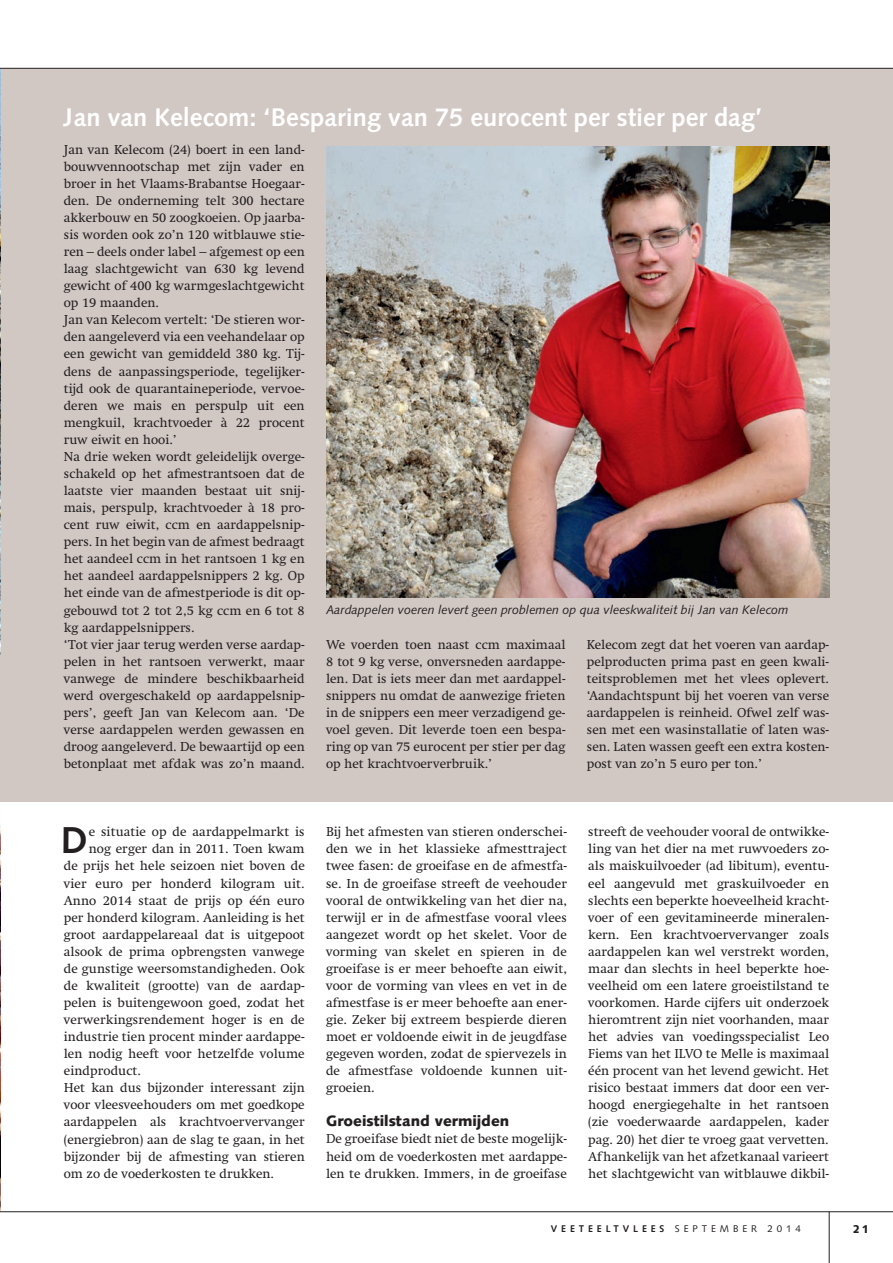
<style>
.page{position:relative;width:893px;height:1263px;background:#fff}
.page>*{position:absolute;margin:0;border:0;box-sizing:border-box;transform-origin:0 0}
.t1{font:700 37.35px "Syntax LT Pro";color:#231f20}
.t2{font:700 25.5px "Syntax LT Pro";color:#fff}
.t3{font:900 15px "Syntax LT Pro";color:#231f20}
.t4{font:13.2px/17.1px "Swift LT Pro";color:#231f20;text-align:justify}
.t5{font:italic 12.45px "Syntax LT Pro";color:#231f20}
.t6{font:900 11.25px "Syntax LT Pro";color:#231f20}
.t7{font:700 9.75px "Syntax LT Pro";letter-spacing:.4em;color:#231f20}
.s1{font-weight:400}
</style>
<div class="page">
<div style="left:0;top:68px;width:893px;height:734px;background:#d1c8c4"></div>
<img style="left:326px;top:147px;width:503px;height:450px">
<img style="left:0;top:69px;width:1px;height:586px">
<img style="left:0;top:826px;width:1px;height:385px">
<svg style="left:0;top:67px;width:893px;height:2px;background:#8c8a8a"></svg>
<svg style="left:0;top:1211px;width:893px;height:52px"></svg>
<hr style="left:829px;top:1212px;width:1px;height:51px;background:#231f20">
<p class="t2" style="left:64px;top:102px;width:700px">Jan van Kelecom: ‘Besparing van 75 eurocent per stier per dag’</p>
<p class="t4" style="left:64px;top:141px;width:242px;text-align:left">Jan van Kelecom (24) boert in een land&shy;bouwvennootschap met zĳn vader en broer in het Vlaams-Brabantse Hoegaar&shy;den. De onderneming telt 300 hectare akkerbouw en 50 zoogkoeien. Op jaarba&shy;sis worden ook zo’n 120 witblauwe stie&shy;ren – deels onder label – afgemest op een laag slachtgewicht van 630 kg levend gewicht of 400 kg warmgeslachtgewicht op 19 maanden.<br>Jan van Kelecom vertelt: ‘De stieren wor&shy;den aangeleverd via een veehandelaar op een gewicht van gemiddeld 380 kg. Tĳ&shy;dens de aanpassingsperiode, tegelĳker&shy;tĳd ook de quarantaineperiode, vervoe&shy;deren we mais en perspulp uit een mengkuil, krachtvoeder à 22 procent ruw eiwit en hooi.’<br>Na drie weken wordt geleidelĳk overge&shy;schakeld op het afmestrantsoen dat de laatste vier maanden bestaat uit snĳ&shy;mais, perspulp, krachtvoeder à 18 pro&shy;cent ruw eiwit, ccm en aardappelsnip&shy;pers. In het begin van de afmest bedraagt het aandeel ccm in het rantsoen 1 kg en het aandeel aardappelsnippers 2 kg. Op het einde van de afmestperiode is dit op&shy;gebouwd tot 2 tot 2,5 kg ccm en 6 tot 8 kg aardappelsnippers.<br>‘Tot vier jaar terug werden verse aardap&shy;pelen in het rantsoen verwerkt, maar vanwege de mindere beschikbaarheid werd overgeschakeld op aardappelsnip&shy;pers’, geeft Jan van Kelecom aan. ‘De verse aardappelen werden gewassen en droog aangeleverd. De bewaartĳd op een betonplaat met afdak was zo’n maand.</p>
<p class="t5" style="left:326px;top:603px;width:464px">Aardappelen voeren levert geen problemen op qua vleeskwaliteit bĳ Jan van Kelecom</p>
<p class="t4" style="left:326px;top:635px;width:241px">We voerden toen naast ccm maximaal 8 tot 9 kg verse, onversneden aardappe&shy;len. Dat is iets meer dan met aardappel&shy;snippers nu omdat de aanwezige frieten in de snippers een meer verzadigend ge&shy;voel geven. Dit leverde toen een bespa&shy;ring op van 75 eurocent per stier per dag op het krachtvoerverbruik.’</p>
<p class="t4" style="left:587px;top:636px;width:244px">Kelecom zegt dat het voeren van aardap&shy;pelproducten prima past en geen kwali&shy;teitsproblemen met het vlees oplevert. ‘Aandachtspunt bĳ het voeren van verse aardappelen is reinheid. Ofwel zelf was&shy;sen met een wasinstallatie of laten was&shy;sen. Laten wassen geeft een extra kosten&shy;post van zo’n 5 euro per ton.’</p>
<p class="t1" style="left:61px;top:818px;width:28px">D</p>
<p class="t4" style="left:89px;top:823px;width:218px">e situatie op de aardappelmarkt is</p>
<p class="t4" style="left:89px;top:840px;width:218px">nog erger dan in 2011. Toen kwam</p>
<p class="t4" style="left:64px;top:857px;width:242px">de prĳs het hele seizoen niet boven de</p>
<p class="t4" style="left:64px;top:874px;width:242px">vier euro per honderd kilogram uit.</p>
<p class="t4" style="left:64px;top:891px;width:242px">Anno 2014 staat de prĳs op één euro</p>
<p class="t4" style="left:64px;top:909px;width:242px">per honderd kilogram. Aanleiding is het</p>
<p class="t4" style="left:64px;top:926px;width:242px">groot aardappelareaal dat is uitgepoot</p>
<p class="t4" style="left:64px;top:943px;width:242px">alsook de prima opbrengsten vanwege</p>
<p class="t4" style="left:64px;top:960px;width:242px">de gunstige weersomstandigheden. Ook</p>
<p class="t4" style="left:64px;top:977px;width:242px">de kwaliteit (grootte) van de aardap-</p>
<p class="t4" style="left:64px;top:994px;width:242px">pelen is buitengewoon goed, zodat het</p>
<p class="t4" style="left:64px;top:1011px;width:242px">verwerkingsrendement hoger is en de</p>
<p class="t4" style="left:64px;top:1028px;width:242px">industrie tien procent minder aardappe-</p>
<p class="t4" style="left:64px;top:1045px;width:242px">len nodig heeft voor hetzelfde volume</p>
<p class="t4" style="left:64px;top:1062px;width:79px">eindproduct.</p>
<p class="t4" style="left:64px;top:1079px;width:242px">Het kan dus bĳzonder interessant zĳn</p>
<p class="t4" style="left:64px;top:1096px;width:242px">voor vleesveehouders om met goedkope</p>
<p class="t4" style="left:64px;top:1113px;width:242px">aardappelen als krachtvoervervanger</p>
<p class="t4" style="left:64px;top:1130px;width:242px">(energiebron) aan de slag te gaan, in het</p>
<p class="t4" style="left:64px;top:1147px;width:242px">bĳzonder bĳ de afmesting van stieren</p>
<p class="t4" style="left:64px;top:1165px;width:212px">om zo de voederkosten te drukken.</p>
<p class="t4" style="left:326px;top:823px;width:242px">Bĳ het afmesten van stieren onderschei&shy;den we in het klassieke afmesttraject twee fasen: de groeifase en de afmestfa&shy;se. In de groeifase streeft de veehouder vooral de ontwikkeling van het dier na, terwĳl er in de afmestfase vooral vlees aangezet wordt op het skelet. Voor de vorming van skelet en spieren in de groeifase is er meer behoefte aan eiwit, voor de vorming van vlees en vet in de afmestfase is er meer behoefte aan ener&shy;gie. Zeker bĳ extreem bespierde dieren moet er voldoende eiwit in de jeugdfase gegeven worden, zodat de spiervezels in de afmestfase voldoende kunnen uit&shy;groeien.</p>
<p class="t3" style="left:326px;top:1112px;width:185px">Groeistilstand vermĳden</p>
<p class="t4" style="left:326px;top:1130px;width:242px">De groeifase biedt niet de beste mogelĳk&shy;heid om de voederkosten met aardappe&shy;len te drukken. Immers, in de groeifase</p>
<p class="t4" style="left:588px;top:823px;width:242px">streeft de veehouder vooral de ontwikke&shy;ling van het dier na met ruwvoeders zo&shy;als maiskuilvoeder (ad libitum), eventu&shy;eel aangevuld met graskuilvoeder en slechts een beperkte hoeveelheid kracht&shy;voer of een gevitamineerde mineralen&shy;kern. Een krachtvoervervanger zoals aardappelen kan wel verstrekt worden, maar dan slechts in heel beperkte hoe&shy;veelheid om een latere groeistilstand te voorkomen. Harde cĳfers uit onderzoek hieromtrent zĳn niet voorhanden, maar het advies van voedingsspecialist Leo Fiems van het ILVO te Melle is maximaal één procent van het levend gewicht. Het risico bestaat immers dat door een ver&shy;hoogd energiegehalte in het rantsoen (zie voederwaarde aardappelen, kader pag. 20) het dier te vroeg gaat vervetten.<br>Afhankelĳk van het afzetkanaal varieert het slachtgewicht van witblauwe dikbil-</p>
<p class="t7" style="left:551px;top:1223px;width:252px">VEETEELTVLEES <span class="s1">SEPTEMBER 2014</span></p>
<p class="t6" style="left:853px;top:1222px;width:18px">21</p>
</div>
